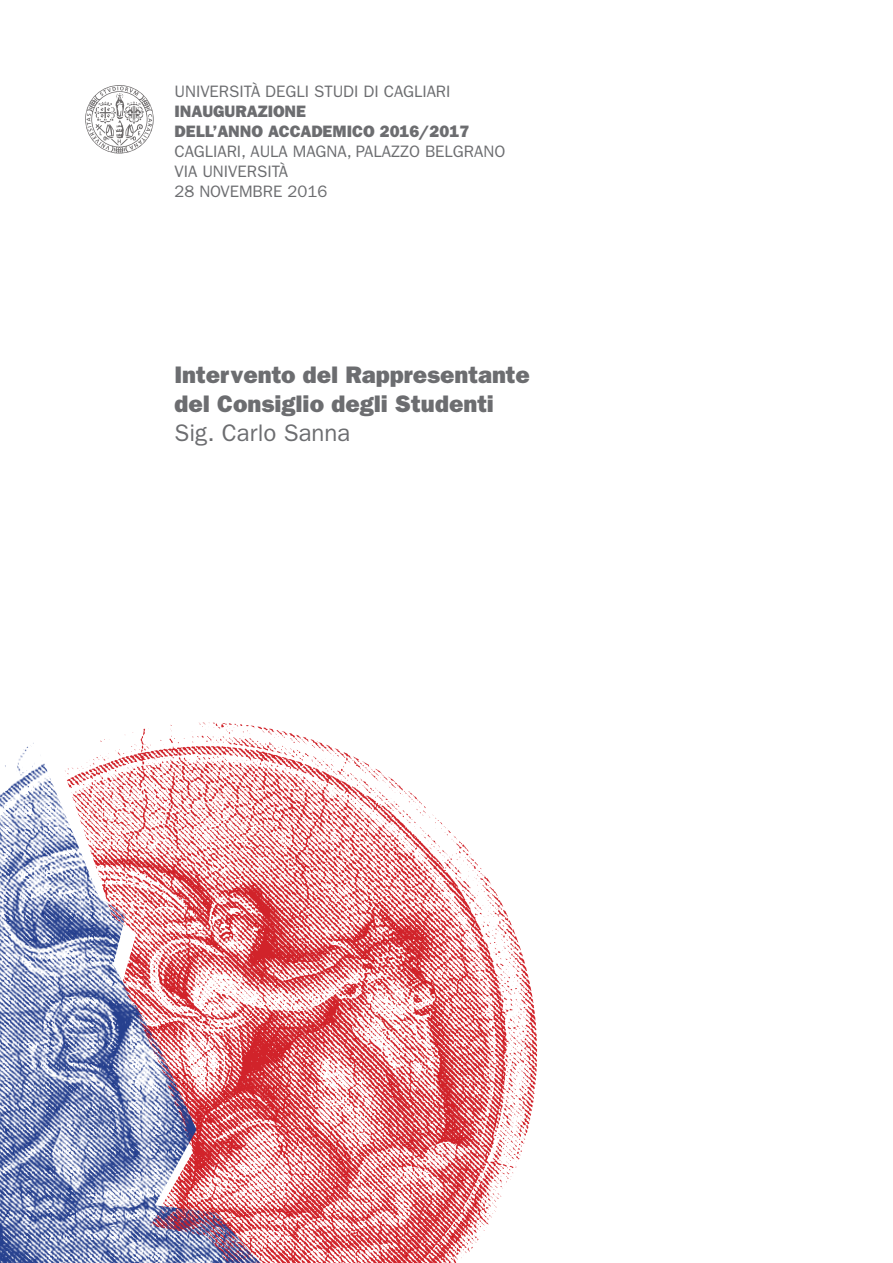
<style>
.page{position:relative;width:893px;height:1263px;background:#fff}
.page>*{position:absolute;margin:0;border:0;box-sizing:border-box;transform-origin:0 0}
.t1{font:24px/28.8px "ITC Franklin Gothic Std Hvy";color:#6c6d70}
.t2{font:24px "ITC Franklin Gothic Std";color:#6c6d70}
.t3{font:16.65px/20px "ITC Franklin Gothic Std";color:#6c6d70}
.t4{font:16.65px/20px "ITC Franklin Gothic Std Hvy";color:#6c6d70}
</style>
<div class="page">
<img style="left:260px;top:726px;width:277px;height:537px">
<img style="left:0;top:722px;width:260px;height:541px">
<svg style="left:85px;top:85px;width:69px;height:69px"></svg>
<p class="t3" style="left:174px;top:82px;width:278px">UNIVERSITà DEGLI STUDI DI CAGLIARI</p>
<p class="t4" style="left:174px;top:101px;width:296px">INAUGURAZIONE<br>DELL’ANNO ACCADEMICO 2016/2017</p>
<p class="t3" style="left:174px;top:141px;width:332px">CAGLIARI, AULA MAGNA, PALAZZO BELGRANO<br>VIA UNIVERSITà<br>28 NOVEMBRE 2016</p>
<h1 class="t1" style="left:174px;top:361px;width:357px">Intervento del Rappresentante del Consiglio degli Studenti</h1>
<h1 class="t2" style="left:174px;top:419px;width:178px">Sig. Carlo Sanna</h1>
</div>
